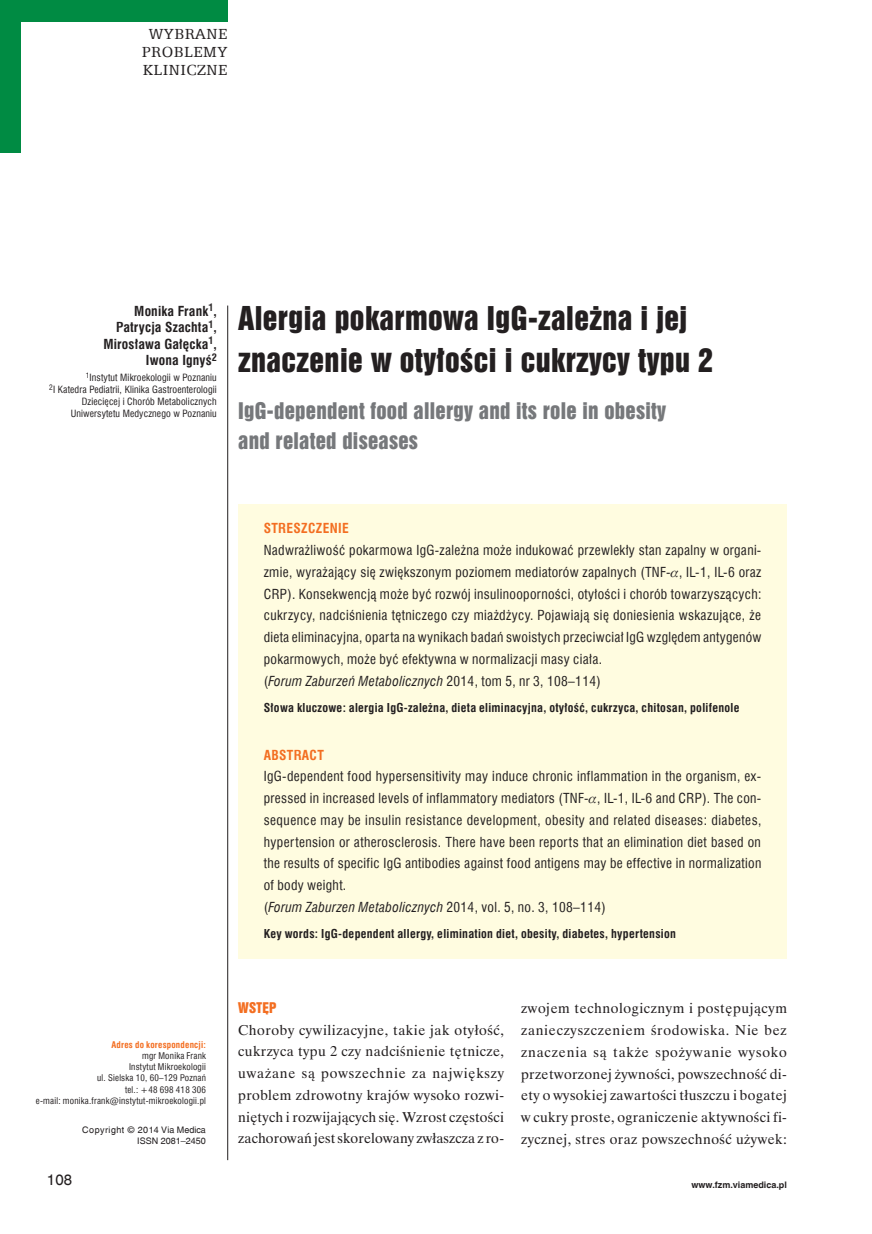
<style>
.page{position:relative;width:872px;height:1234px;background:#fff}
.page>*{position:absolute;margin:0;border:0;box-sizing:border-box;transform-origin:0 0}
._03_-_Tytuł{font:30px/42px "Swis 921 EU";letter-spacing:.01em;color:#231f20}
._04_-_tytuł_ANG{font:21px/30px "Swis 921 EU";letter-spacing:.015em;color:#76787b}
.t1{font:16.5px/18px "Egyptian 505 EU";letter-spacing:.03em;color:#231f20;text-align:center}
.t2{font:15px "Switzerland";color:#231f20}
.TXT_-_Tekst_-_pierws{font:14.25px/21.8px "Time Ibis EE";letter-spacing:.02em;color:#231f20;text-align:justify}
._055-_Streszczenie_t{font:13.5px/21.8px "Swis 721 Cn EU";letter-spacing:.025em;color:#231f20;text-align:justify}
._055-_Streszczenie_t-2{font:italic 13.5px "Swis 721 Cn EU";letter-spacing:.025em;color:#231f20}
._01_-_Autorzy{font:700 13.5px/16.5px "Swis 721 Cn EU";letter-spacing:.015em;color:#231f20;text-align:right}
._05_Streszczenie_tyt{font:700 13.5px "Swis 721 Cn EU";letter-spacing:.025em;color:#f36e21}
.S_-_Śródtytuł_1{font:13.5px "Swis 921 EU";letter-spacing:.025em;color:#f36e21}
._06_-_Słowa_kluczowe{font:700 12px "Swis 721 Cn EU";letter-spacing:.025em;color:#231f20}
._02_-_Kliniki{font:9.75px/11.9px "Swis 721 Cn EU";letter-spacing:.01em;color:#231f20;text-align:right}
.A2_-_Adres_-_tekst{font:9px "Swis 721 Cn EU";letter-spacing:.025em;color:#231f20}
.t3{font:9px/10.8px "Switzerland";color:#231f20;text-align:right}
.A1_-_Adres_-_śródtyt{font:700 9px "Swis 721 Cn EU";letter-spacing:.025em;color:#f36e21}
.t4{font:700 9px "Switzerland";color:#231f20}
.s1{font-style:normal}
</style>
<div class="page">
<hr style="left:227px;top:305px;width:1px;height:854px;background:#231f20">
<div style="left:0;top:0;width:227px;height:21px;background:#008b43"></div>
<div style="left:0;top:0;width:21px;height:153px;background:#008b43"></div>
<div style="left:238px;top:503px;width:549px;height:455px;background:#fffce0"></div>
<p class="t1" style="left:142px;top:25px;width:87px">WYBRANE<br>PROBLEMY<br>KLINICZNE</p>
<p class="_01_-_Autorzy" style="left:103px;top:303px;width:115px">Monika Frank<sup>1</sup>,<br>Patrycja Szachta<sup>1</sup>,<br>Mirosława Gałęcka<sup>1</sup>,<br>Iwona Ignyś<sup>2</sup></p>
<p class="_02_-_Kliniki" style="left:49px;top:372px;width:169px"><sup>1</sup>Instytut Mikroekologii w Poznaniu<br><sup>2</sup>I Katedra Pediatrii, Klinika Gastroenterologii Dziecięcej i Chorób Metabolicznych Uniwersytetu Medycznego w Poznaniu</p>
<p class="_03_-_Tytuł" style="left:238px;top:296px;width:476px">Alergia pokarmowa IgG-zależna i jej znaczenie w otyłości i cukrzycy typu 2</p>
<p class="_04_-_tytuł_ANG" style="left:238px;top:395px;width:429px">IgG-dependent food allergy and its role in obesity and related diseases</p>
<p class="A1_-_Adres_-_śródtyt" style="left:111px;top:1039px;width:96px">Adres do korespondencji:</p>
<p class="A2_-_Adres_-_tekst" style="left:142px;top:1049px;width:65px">mgr Monika Frank</p>
<p class="A2_-_Adres_-_tekst" style="left:129px;top:1060px;width:78px">Instytut Mikroekologii</p>
<p class="A2_-_Adres_-_tekst" style="left:97px;top:1071px;width:110px">ul. Sielska 10, 60–129 Poznań</p>
<p class="A2_-_Adres_-_tekst" style="left:125px;top:1083px;width:82px">tel.: +48 698 418 306</p>
<p class="A2_-_Adres_-_tekst" style="left:36px;top:1094px;width:172px">e-mail: monika.frank@instytut-mikroekologii.pl</p>
<p class="t3" style="left:82px;top:1124px;width:125px">Copyright © 2014 Via Medica<br>ISSN 2081–2450</p>
<p class="t2" style="left:47px;top:1170px;width:27px">108</p>
<p class="_05_Streszczenie_tyt" style="left:264px;top:520px;width:86px">STRESZCZENIE</p>
<p class="_055-_Streszczenie_t" style="left:264px;top:539px;width:499px">Nadwrażliwość pokarmowa IgG-zależna może indukować przewlekły stan zapalny w organi&shy;zmie, wyrażający się zwiększonym poziomem mediatorów zapalnych (TNF- , IL-1, IL-6 oraz CRP). Konsekwencją może być rozwój insulinooporności, otyłości i chorób towarzyszących: cukrzycy, nadciśnienia tętniczego czy miażdżycy. Pojawiają się doniesienia wskazujące, że dieta eliminacyjna, oparta na wynikach badań swoistych przeciwciał IgG względem antygenów pokarmowych, może być efektywna w normalizacji masy ciała.</p>
<p class="_055-_Streszczenie_t-2" style="left:264px;top:672px;width:338px"><span class="s1">(</span>Forum Zaburzeń Metabolicznych <span class="s1">2014, tom 5, nr 3, 108–114)</span></p>
<p class="_06_-_Słowa_kluczowe" style="left:264px;top:700px;width:477px">Słowa kluczowe: alergia IgG-zależna, dieta eliminacyjna, otyłość, cukrzyca, chitosan, polifenole</p>
<p class="_05_Streszczenie_tyt" style="left:264px;top:746px;width:62px">ABSTRACT</p>
<p class="_055-_Streszczenie_t" style="left:264px;top:765px;width:499px">IgG-dependent food hypersensitivity may induce chronic inflammation in the organism, ex&shy;pressed in increased levels of inflammatory mediators (TNF- , IL-1, IL-6 and CRP). The con&shy;sequence may be insulin resistance development, obesity and related diseases: diabetes, hypertension or atherosclerosis. There have been reports that an elimination diet based on the results of specific IgG antibodies against food antigens may be effective in normalization of body weight.</p>
<p class="_055-_Streszczenie_t-2" style="left:264px;top:898px;width:343px"><span class="s1">(</span>Forum Zaburzen Metabolicznych <span class="s1">2014, vol. 5, no. 3, 108–114)</span></p>
<p class="_06_-_Słowa_kluczowe" style="left:264px;top:926px;width:414px">Key words: IgG-dependent allergy, elimination diet, obesity, diabetes, hypertension</p>
<p class="S_-_Śródtytuł_1" style="left:238px;top:998px;width:40px">WSTĘP</p>
<p class="TXT_-_Tekst_-_pierws" style="left:238px;top:1018px;width:267px">Choroby cywilizacyjne, takie jak otyłość, cukrzyca typu 2 czy nadciśnienie tętnicze, uważane są powszechnie za największy problem zdrowotny krajów wysoko rozwi&shy;niętych i rozwijających się. Wzrost częstości zachorowań jest skorelowany zwłaszcza z ro-</p>
<p class="TXT_-_Tekst_-_pierws" style="left:521px;top:997px;width:267px">zwojem technologicznym i postępującym zanieczyszczeniem środowiska. Nie bez znaczenia są także spożywanie wysoko przetworzonej żywności, powszechność di&shy;ety o wysokiej zawartości tłuszczu i bogatej w cukry proste, ograniczenie aktywności fi&shy;zycznej, stres oraz powszechność używek:</p>
<p class="t4" style="left:691px;top:1178px;width:97px">www.fzm.viamedica.pl</p>
</div>
